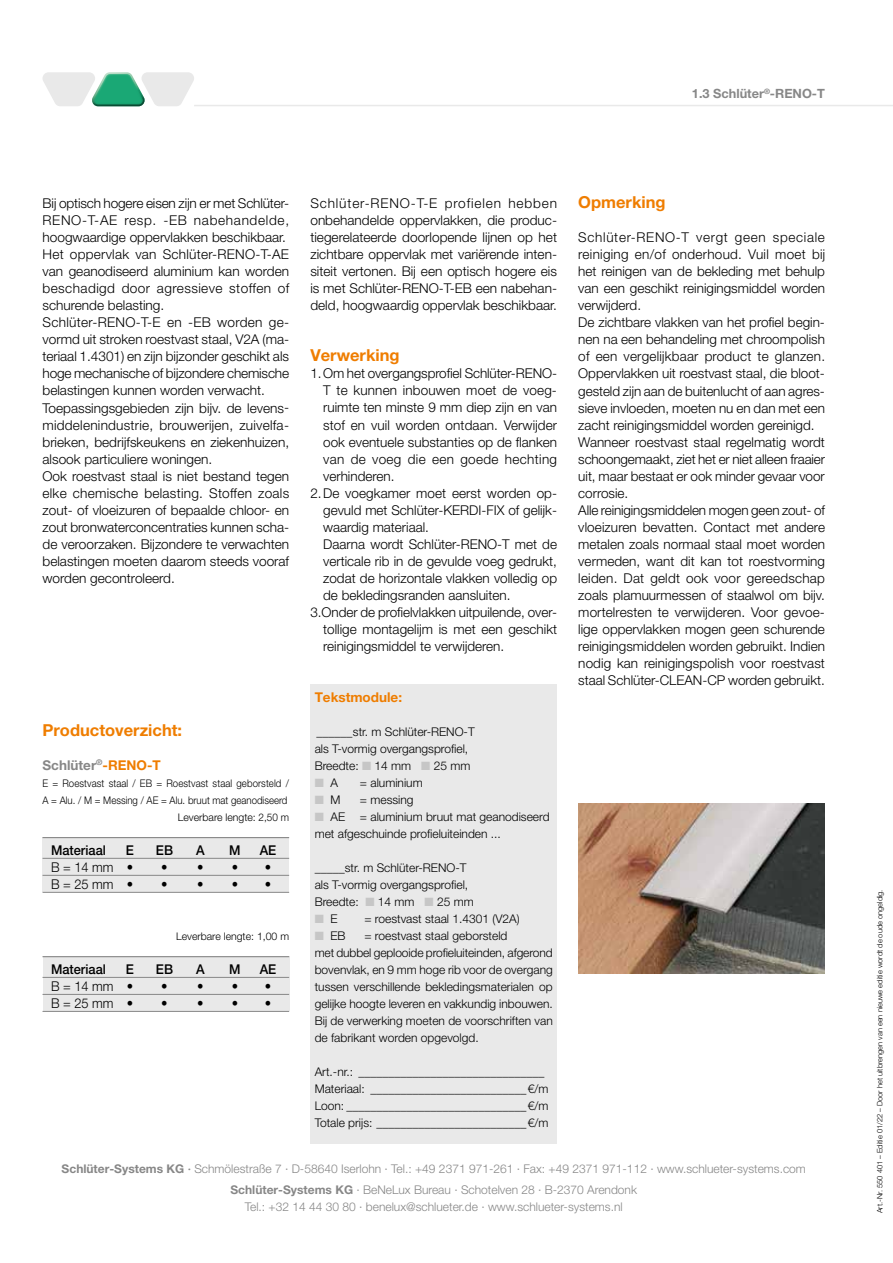
<style>
.page{position:relative;width:893px;height:1263px;background:#fff}
.page>*{position:absolute;margin:0;border:0;box-sizing:border-box;transform-origin:0 0}
.t1{font:700 16.5px "Helvetica Neue LT Pro";color:#ef7d00}
.t2{font:300 13.5px/17px "Helvetica Neue LT Pro";color:#000}
.t3{font:300 13.5px "Helvetica Neue LT Pro";color:#000;scale:.95 1}
.t4{font:500 13.5px "Helvetica Neue LT Pro";color:#000;scale:.95 1}
.t5{font:300 13.5px "Helvetica Neue LT Pro";letter-spacing:.025em;color:#000}
.t6{font:700 13.5px "Helvetica Neue LT Pro";color:#878787}
.t7{font:700 13.5px "Helvetica Neue LT Pro";color:#ef7d00}
.t8{font:700 12.75px "Helvetica Neue LT Pro";color:#878787}
.t9{font:300 12px/17px "Helvetica Neue LT Pro";color:#000}
.t10{font:300 12px/21.3px "Helvetica Neue LT Pro";color:#878787;text-align:center}
.t11{font:300 10.5px/17px "Helvetica Neue LT Pro";color:#000;text-align:right;scale:.92 1}
.t12{font:300 10.5px "Helvetica Neue LT Pro";color:#000}
.t13{font:300 7.5px "Helvetica Neue LT Pro";color:#000}
.s1{color:#ef7d00}
.s2{color:#c6c6c6}
.s3{font-weight:700}
.s4{font-weight:500}
</style>
<div class="page">
<div style="left:43px;top:957px;width:246px;height:54px;background:#e9e9e9"></div>
<div style="left:43px;top:838px;width:246px;height:54px;background:#e9e9e9"></div>
<hr style="left:43px;top:837px;width:246px;height:1px;background:#878787">
<hr style="left:43px;top:858px;width:246px;height:1px;background:#878787">
<hr style="left:43px;top:875px;width:246px;height:1px;background:#878787">
<hr style="left:43px;top:892px;width:246px;height:1px;background:#878787">
<hr style="left:43px;top:956px;width:246px;height:1px;background:#878787">
<hr style="left:43px;top:977px;width:246px;height:1px;background:#878787">
<hr style="left:43px;top:994px;width:246px;height:1px;background:#878787">
<hr style="left:43px;top:1011px;width:246px;height:1px;background:#878787">
<img style="left:578px;top:804px;width:247px;height:170px">
<div style="left:310px;top:685px;width:247px;height:459px;background:#e9e9e9"></div>
<hr style="left:194px;top:105px;width:699px;height:1px;background:#e9e9e9">
<svg style="left:43px;top:72px;width:151px;height:34px"></svg>
<p class="t8" style="left:692px;top:86px;width:134px">1.3 Schlüter<sup>®</sup>-RENO-T</p>
<p class="t2" style="left:43px;top:195px;width:248px">Bij optisch hogere eisen zijn er met Schlüter-RENO-T-AE resp. -EB nabehandelde, hoogwaardige oppervlakken beschikbaar.<br>Het oppervlak van Schlüter-RENO-T-AE van geanodiseerd aluminium kan worden beschadigd door agressieve stoffen of schurende belasting.<br>Schlüter-RENO-T-E en -EB worden ge&shy;vormd uit stroken roestvast staal, V2A (ma&shy;teriaal 1.4301) en zijn bijzonder geschikt als hoge mechanische of bijzondere chemische belastingen kunnen worden verwacht.<br>Toepassingsgebieden zijn bijv. de levens&shy;middelenindustrie, brouwerijen, zuivelfa&shy;brieken, bedrijfskeukens en ziekenhuizen, alsook particuliere woningen.<br>Ook roestvast staal is niet bestand tegen elke chemische belasting. Stoffen zoals zout- of vloeizuren of bepaalde chloor- en zout bronwaterconcentraties kunnen scha&shy;de veroorzaken. Bijzondere te verwachten belastingen moeten daarom steeds vooraf worden gecontroleerd.</p>
<p class="t1" style="left:43px;top:720px;width:141px">Productoverzicht:</p>
<p class="t6" style="left:43px;top:756px;width:120px">Schlüter<sup>®</sup><span class="s1">-RENO-T</span></p>
<p class="t11" style="left:43px;top:774px;width:270px">E = Roestvast staal / EB = Roestvast staal geborsteld /<br>A = Alu. / M = Messing / AE = Alu. bruut mat geanodiseerd<br>Leverbare lengte: 2,50 m</p>
<p class="t4" style="left:51px;top:842px;width:59px">Materiaal</p>
<p class="t4" style="left:126px;top:842px;width:10px">E</p>
<p class="t4" style="left:156px;top:842px;width:20px">EB</p>
<p class="t4" style="left:196px;top:842px;width:11px">A</p>
<p class="t4" style="left:229px;top:842px;width:14px">M</p>
<p class="t4" style="left:260px;top:842px;width:19px">AE</p>
<p class="t3" style="left:51px;top:859px;width:88px">B = 14 mm •</p>
<p class="t3" style="left:161px;top:859px;width:46px">• •</p>
<p class="t3" style="left:232px;top:859px;width:43px">• •</p>
<p class="t3" style="left:51px;top:876px;width:88px">B = 25 mm •</p>
<p class="t3" style="left:161px;top:876px;width:46px">• •</p>
<p class="t3" style="left:232px;top:876px;width:43px">• •</p>
<p class="t12" style="left:176px;top:930px;width:115px">Leverbare lengte: 1,00 m</p>
<p class="t4" style="left:51px;top:961px;width:59px">Materiaal</p>
<p class="t4" style="left:126px;top:961px;width:10px">E</p>
<p class="t4" style="left:156px;top:961px;width:20px">EB</p>
<p class="t4" style="left:196px;top:961px;width:11px">A</p>
<p class="t4" style="left:229px;top:961px;width:14px">M</p>
<p class="t4" style="left:260px;top:961px;width:19px">AE</p>
<p class="t3" style="left:51px;top:978px;width:88px">B = 14 mm •</p>
<p class="t3" style="left:161px;top:978px;width:46px">• •</p>
<p class="t3" style="left:232px;top:978px;width:43px">• •</p>
<p class="t3" style="left:51px;top:995px;width:88px">B = 25 mm •</p>
<p class="t3" style="left:161px;top:995px;width:46px">• •</p>
<p class="t3" style="left:232px;top:995px;width:43px">• •</p>
<p class="t2" style="left:310px;top:195px;width:248px;text-align:justify">Schlüter-RENO-T-E profielen hebben onbehandelde oppervlakken, die produc&shy;tiegerelateerde doorlopende lijnen op het zichtbare oppervlak met variërende inten&shy;siteit vertonen. Bij een optisch hogere eis is met Schlüter-RENO-T-EB een nabehan&shy;deld, hoogwaardig oppervlak beschikbaar.</p>
<p class="t1" style="left:310px;top:345px;width:91px">Verwerking</p>
<p class="t2" style="left:310px;top:365px;width:248px">1.Om het overgangsprofiel Schlüter-RENO-</p>
<p class="t2" style="left:323px;top:382px;width:235px">T te kunnen inbouwen moet de voeg-</p>
<p class="t2" style="left:323px;top:399px;width:235px">ruimte ten minste 9 mm diep zijn en van</p>
<p class="t2" style="left:323px;top:416px;width:235px">stof en vuil worden ontdaan. Verwijder</p>
<p class="t2" style="left:323px;top:433px;width:235px">ook eventuele substanties op de flanken</p>
<p class="t5" style="left:323px;top:450px;width:235px">van de voeg die een goede hechting</p>
<p class="t2" style="left:323px;top:467px;width:73px">verhinderen.</p>
<p class="t2" style="left:310px;top:484px;width:248px">2.De voegkamer moet eerst worden op-</p>
<p class="t2" style="left:323px;top:501px;width:235px">gevuld met Schlüter-KERDI-FIX of gelijk-</p>
<p class="t2" style="left:323px;top:518px;width:107px">waardig materiaal.</p>
<p class="t2" style="left:323px;top:535px;width:235px">Daarna wordt Schlüter-RENO-T met de</p>
<p class="t2" style="left:323px;top:552px;width:235px">verticale rib in de gevulde voeg gedrukt,</p>
<p class="t2" style="left:323px;top:569px;width:235px">zodat de horizontale vlakken volledig op</p>
<p class="t2" style="left:323px;top:586px;width:189px">de bekledingsranden aansluiten.</p>
<p class="t2" style="left:310px;top:603px;width:248px">3.Onder de profielvlakken uitpuilende, over-</p>
<p class="t2" style="left:323px;top:620px;width:235px">tollige montagelijm is met een geschikt</p>
<p class="t2" style="left:323px;top:637px;width:183px">reinigingsmiddel te verwijderen.</p>
<p class="t7" style="left:315px;top:688px;width:89px">Tekstmodule:</p>
<p class="t9" style="left:315px;top:723px;width:162px">______str. m Schlüter-RENO-T als T-vormig overgangsprofiel,<br>Breedte: <span class="s2">■</span> 14 mm <span class="s2">■</span> 25 mm</p>
<p class="t9" style="left:315px;top:774px;width:25px"><span class="s2">■</span> A</p>
<p class="t9" style="left:360px;top:774px;width:64px">= aluminium</p>
<p class="t9" style="left:315px;top:791px;width:27px"><span class="s2">■</span> M</p>
<p class="t9" style="left:360px;top:791px;width:55px">= messing</p>
<p class="t9" style="left:315px;top:808px;width:236px"><span class="s2">■</span> AE = aluminium bruut mat geanodiseerd met afgeschuinde profieluiteinden ...</p>
<p class="t9" style="left:315px;top:859px;width:160px">_____str. m Schlüter-RENO-T als T-vormig overgangsprofiel,<br>Breedte: <span class="s2">■</span> 14 mm <span class="s2">■</span> 25 mm</p>
<p class="t9" style="left:315px;top:910px;width:24px"><span class="s2">■</span> E</p>
<p class="t9" style="left:364px;top:910px;width:157px">= roestvast staal 1.4301 (V2A)</p>
<p class="t9" style="left:315px;top:927px;width:32px"><span class="s2">■</span> EB</p>
<p class="t9" style="left:315px;top:927px;width:240px;text-indent:50px">= roestvast staal geborsteld<br>met dubbel geplooide profieluiteinden, afgerond bovenvlak, en 9 mm hoge rib voor de overgang tussen verschillende bekledingsmaterialen op gelijke hoogte leveren en vakkundig inbouwen.<br>Bij de verwerking moeten de voorschriften van de fabrikant worden opgevolgd.</p>
<p class="t9" style="left:315px;top:1063px;width:235px">Art.-nr.: _______________________________ Materiaal: __________________________€/m Loon: ______________________________€/m Totale prijs: _________________________€/m</p>
<p class="t1" style="left:578px;top:192px;width:89px">Opmerking</p>
<p class="t2" style="left:578px;top:229px;width:248px">Schlüter-RENO-T vergt geen speciale reiniging en/of onderhoud. Vuil moet bij het reinigen van de bekleding met behulp van een geschikt reinigingsmiddel worden verwijderd.<br>De zichtbare vlakken van het profiel begin&shy;nen na een behandeling met chroompolish of een vergelijkbaar product te glanzen.<br>Oppervlakken uit roestvast staal, die bloot&shy;gesteld zijn aan de buitenlucht of aan agres&shy;sieve invloeden, moeten nu en dan met een zacht reinigingsmiddel worden gereinigd.<br>Wanneer roestvast staal regelmatig wordt schoongemaakt, ziet het er niet alleen fraaier uit, maar bestaat er ook minder gevaar voor corrosie.<br>Alle reinigingsmiddelen mogen geen zout- of vloeizuren bevatten. Contact met andere metalen zoals normaal staal moet worden vermeden, want dit kan tot roestvorming leiden. Dat geldt ook voor gereedschap zoals plamuurmessen of staalwol om bijv. mortelresten te verwijderen. Voor gevoe&shy;lige oppervlakken mogen geen schurende reinigingsmiddelen worden gebruikt. Indien nodig kan reinigingspolish voor roestvast staal Schlüter-CLEAN-CP worden gebruikt.</p>
<p class="t10" style="left:62px;top:1158px;width:746px"><span class="s3">Schlüter-Systems KG</span> <span class="s4">·</span> Schmölestraße 7 · D-58640 Iserlohn · Tel.: +49 2371 971-261 · Fax: +49 2371 971-112 · www.schlueter-systems.com<br><span class="s3">Schlüter-Systems KG</span> · BeNeLux Bureau · Schotelven 28 · B-2370 Arendonk</p>
<p class="t10" style="left:245px;top:1196px;width:379px">Tel.: +32 14 44 30 80 · benelux@schlueter.de · www.schlueter-systems.nl</p>
<p class="t13" style="left:875px;top:1213px;width:325px;rotate:-90deg">Art.-Nr. 550 401 – Editie 01/22 – Door het uitbrengen van een nieuwe editie wordt de oude ongeldig.</p>
</div>
